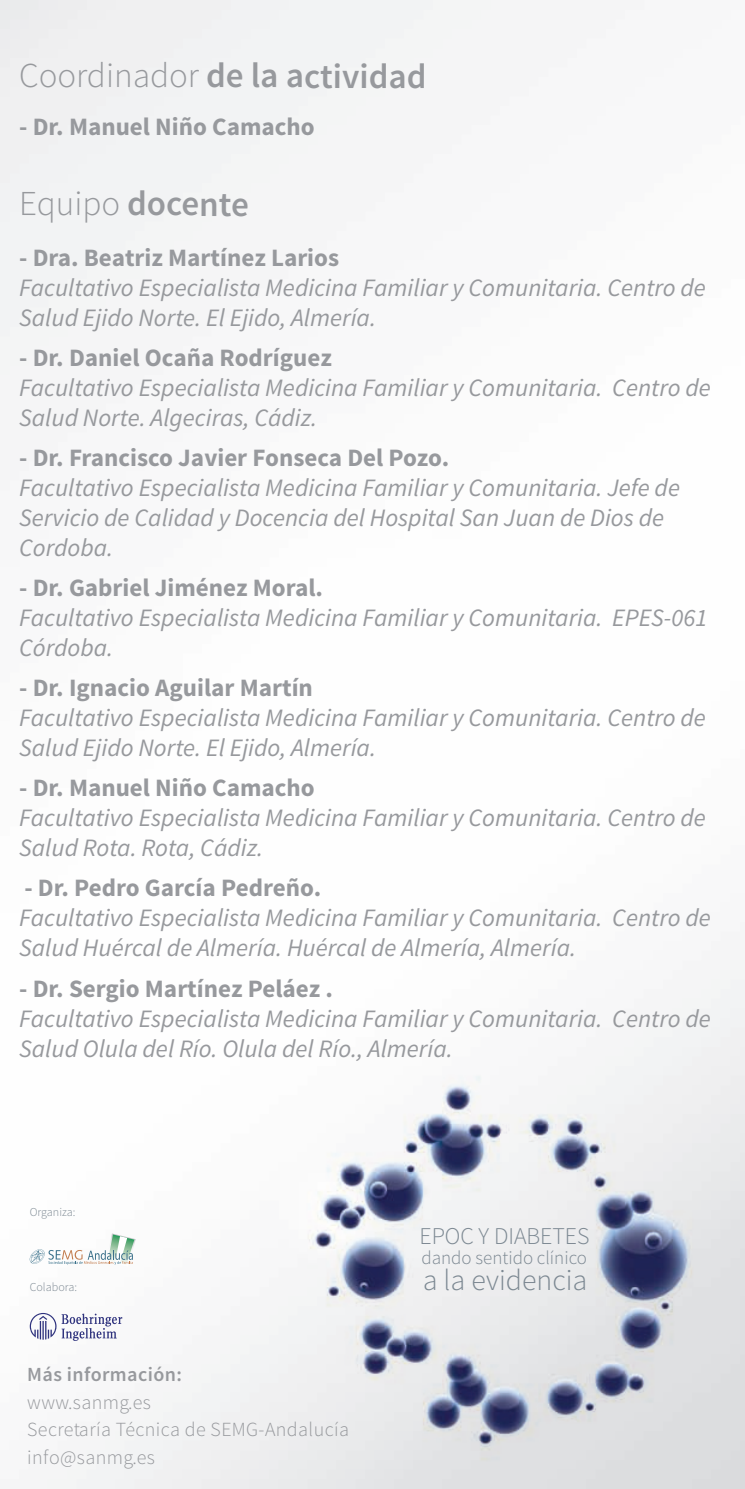
<style>
.page{position:relative;width:745px;height:1489px;background:#fff}
.page>*{position:absolute;margin:0;border:0;box-sizing:border-box;transform-origin:0 0}
.t1{font:600 35px "Source Sans Pro";letter-spacing:-.005em;color:#97999d}
.t2{font:300 29.75px "Source Sans Pro";color:#7c8892}
.t3{font:italic 25px/30px "Source Sans Pro";color:#97999d}
.t4{font:700 25px "Source Sans Pro";color:#97999d}
.t5{font:300 24px "Source Sans Pro";color:#7c8892}
.t6{font:300 20px/27.5px "Source Sans Pro";letter-spacing:.02em;color:#97999d}
.t7{font:600 20px "Source Sans Pro";letter-spacing:.02em;color:#97999d}
.t8{font:300 19px "Source Sans Pro";color:#7c8892}
.t9{font:300 12px "Source Sans Pro";color:#7c8892}
.s1{font-weight:300}
</style>
<div class="page">
<img style="left:0;top:0;width:744px;height:1488px">
<svg style="left:30px;top:1312px;width:92px;height:28px"></svg>
<svg style="left:30px;top:1233px;width:106px;height:33px"></svg>
<h1 class="t1" style="left:19px;top:54px;width:408px"><span class="s1">Coordinador</span> de la actividad</h1>
<p class="t4" style="left:19px;top:110px;width:297px">- Dr. Manuel Niño Camacho</p>
<h1 class="t1" style="left:19px;top:182px;width:231px"><span class="s1">Equipo</span> docente</h1>
<p class="t4" style="left:19px;top:242px;width:321px">- Dra. Beatriz Martínez Larios</p>
<p class="t3" style="left:19px;top:273px;width:688px">Facultativo Especialista Medicina Familiar y Comunitaria. Centro de<br>Salud Ejido Norte. El Ejido, Almería.</p>
<p class="t4" style="left:19px;top:342px;width:314px">- Dr. Daniel Ocaña Rodríguez</p>
<p class="t3" style="left:19px;top:373px;width:692px">Facultativo Especialista Medicina Familiar y Comunitaria. Centro de<br>Salud Norte. Algeciras, Cádiz.</p>
<p class="t4" style="left:19px;top:442px;width:431px">- Dr. Francisco Javier Fonseca Del Pozo.</p>
<p class="t3" style="left:19px;top:473px;width:662px">Facultativo Especialista Medicina Familiar y Comunitaria. Jefe de<br>Servicio de Calidad y Docencia del Hospital San Juan de Dios de<br>Cordoba.</p>
<p class="t4" style="left:19px;top:572px;width:305px">- Dr. Gabriel Jiménez Moral.</p>
<p class="t3" style="left:19px;top:603px;width:689px">Facultativo Especialista Medicina Familiar y Comunitaria. EPES-061<br>Córdoba.</p>
<p class="t4" style="left:19px;top:672px;width:295px">- Dr. Ignacio Aguilar Martín</p>
<p class="t3" style="left:19px;top:703px;width:688px">Facultativo Especialista Medicina Familiar y Comunitaria. Centro de<br>Salud Ejido Norte. El Ejido, Almería.</p>
<p class="t4" style="left:19px;top:772px;width:297px">- Dr. Manuel Niño Camacho</p>
<p class="t3" style="left:19px;top:803px;width:688px">Facultativo Especialista Medicina Familiar y Comunitaria. Centro de<br>Salud Rota. Rota, Cádiz.</p>
<p class="t4" style="left:24px;top:872px;width:298px">- Dr. Pedro García Pedreño.</p>
<p class="t3" style="left:19px;top:903px;width:692px">Facultativo Especialista Medicina Familiar y Comunitaria. Centro de<br>Salud Huércal de Almería. Huércal de Almería, Almería.</p>
<p class="t4" style="left:19px;top:972px;width:315px">- Dr. Sergio Martínez Peláez .</p>
<p class="t3" style="left:19px;top:1003px;width:692px">Facultativo Especialista Medicina Familiar y Comunitaria. Centro de<br>Salud Olula del Río. Olula del Río., Almería.</p>
<p class="t9" style="left:30px;top:1204px;width:47px">Organiza:</p>
<p class="t9" style="left:30px;top:1279px;width:49px">Colabora:</p>
<p class="t7" style="left:27px;top:1361px;width:156px">Más información:</p>
<p class="t6" style="left:27px;top:1388px;width:323px">www.sanmg.es<br>Secretaría Técnica de SEMG-Andalucía info@sanmg.es</p>
<p class="t5" style="left:419px;top:1220px;width:171px">EPOC Y DIABETES</p>
<p class="t8" style="left:421px;top:1245px;width:167px">dando sentido clínico</p>
<p class="t2" style="left:422px;top:1262px;width:166px">a la evidencia</p>
</div>
